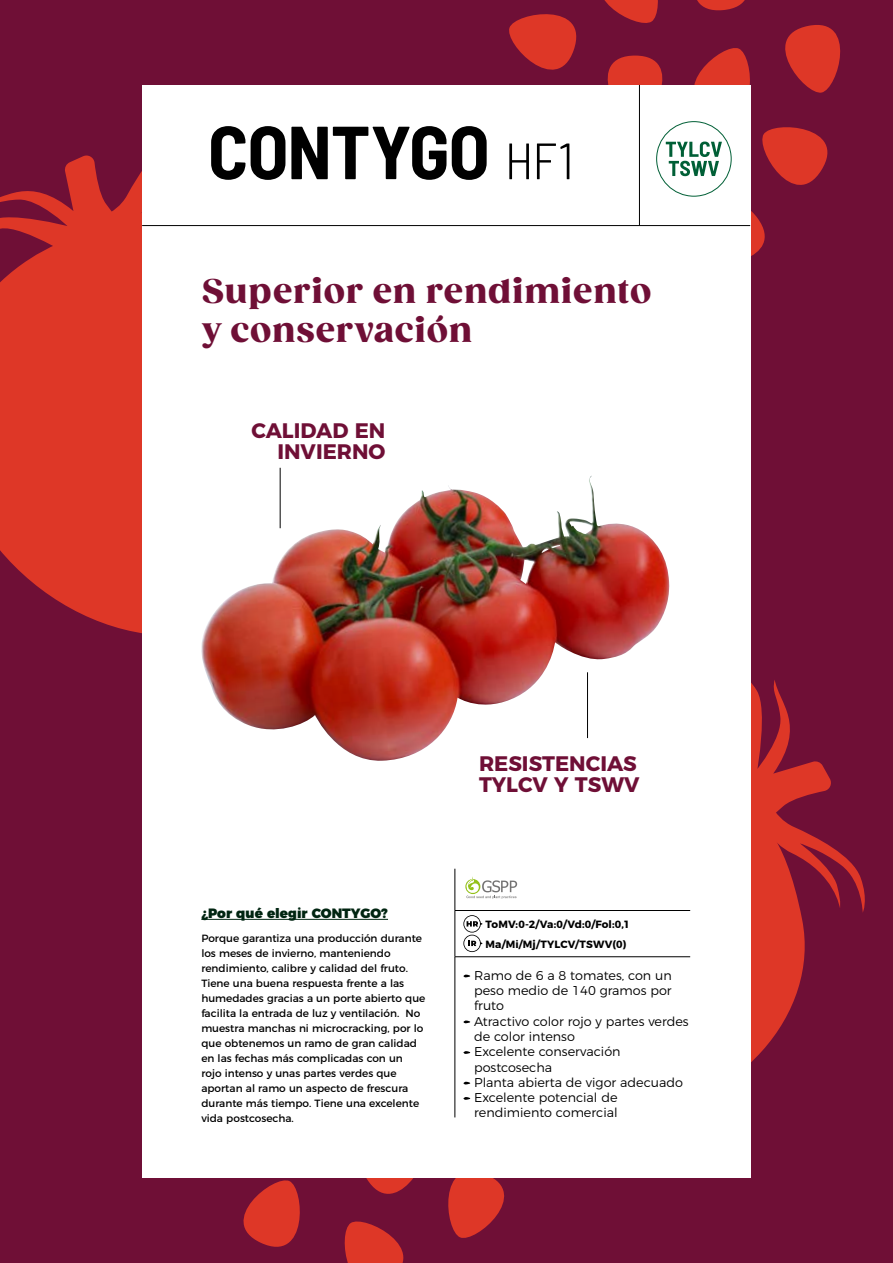
<style>
.page{position:relative;width:893px;height:1263px;background:#6f0f36}
.page>*{position:absolute;margin:0;border:0;box-sizing:border-box;transform-origin:0 0}
.t1{font:700 semi-condensed 75px "Barlow";letter-spacing:-.01em;color:#000}
.t2{font:900 33px/39px "Gazpacho";letter-spacing:.04em;color:#6f0f36}
.t3{font:700 21px/21px "Montserrat";color:#6f0f36;text-align:right}
.t4{font:900 13.5px "Montserrat";color:#002511}
.t5{font:300 12.75px/15.3px "Montserrat";color:#000}
.t6{font:10.5px/15px "Montserrat";color:#000}
.t7{font:700 10.5px/19.5px "Montserrat";letter-spacing:.01em;color:#000}
.s1{font-weight:300;font-size:51px}
</style>
<div class="page">
<svg style="left:750px;top:645px;width:55px;height:486px"></svg>
<svg style="left:750px;top:657px;width:115px;height:256px"></svg>
<svg style="left:0;top:264px;width:142px;height:370px;background:#d43328"></svg>
<svg style="left:0;top:155px;width:142px;height:109px"></svg>
<div style="left:142px;top:85px;width:608px;height:1093px;background:#fff"></div>
<hr style="left:142px;top:225px;width:608px;height:1px;background:#000">
<hr style="left:280px;top:468px;width:1px;height:60px;background:#000">
<hr style="left:455px;top:869px;width:1px;height:41px;background:#000">
<hr style="left:455px;top:910px;width:235px;height:1px;background:#000">
<hr style="left:455px;top:911px;width:1px;height:45px;background:#000">
<hr style="left:455px;top:956px;width:235px;height:1px;background:#000">
<svg style="left:465px;top:876px;width:52px;height:23px"></svg>
<svg style="left:201px;top:915px;width:332px;height:348px"></svg>
<img style="left:201px;top:476px;width:469px;height:285px">
<hr style="left:201px;top:919px;width:187px;height:1px;background:#002511">
<svg style="left:503px;top:0;width:338px;height:272px"></svg>
<h1 class="t1" style="left:208px;top:98px;width:367px">CONTYGO <span class="s1">HF1</span></h1>
<h2 class="t2" style="left:202px;top:272px;width:450px">Superior en rendimiento y conservación</h2>
<h3 class="t3" style="left:251px;top:419px;width:136px">CALIDAD EN<br>INVIERNO</h3>
<p class="t4" style="left:201px;top:902px;width:188px">¿Por qué elegir CONTYGO?</p>
<p class="t6" style="left:201px;top:929px;width:226px">Porque garantiza una producción durante los meses de invierno, manteniendo rendimiento, calibre y calidad del fruto.<br>Tiene una buena respuesta frente a las humedades gracias a un porte abierto que facilita la entrada de luz y ventilación. No muestra manchas ni microcracking, por lo que obtenemos un ramo de gran calidad en las fechas más complicadas con un rojo intenso y unas partes verdes que aportan al ramo un aspecto de frescura durante más tiempo. Tiene una excelente vida postcosecha.</p>
<h3 class="t3" style="left:479px;top:751px;width:162px;text-align:left">RESISTENCIAS<br>TYLCV Y TSWV</h3>
<p class="t7" style="left:486px;top:914px;width:146px">ToMV:0-2/Va:0/Vd:0/Fol:0,1<br>Ma/Mi/Mj/TYLCV/TSWV(0)</p>
<p class="t5" style="left:474px;top:966px;width:216px">Ramo de 6 a 8 tomates, con un peso medio de 140 gramos por fruto<br>Atractivo color rojo y partes verdes de color intenso<br>Excelente conservación postcosecha<br>Planta abierta de vigor adecuado<br>Excelente potencial de rendimiento comercial</p>
</div>
